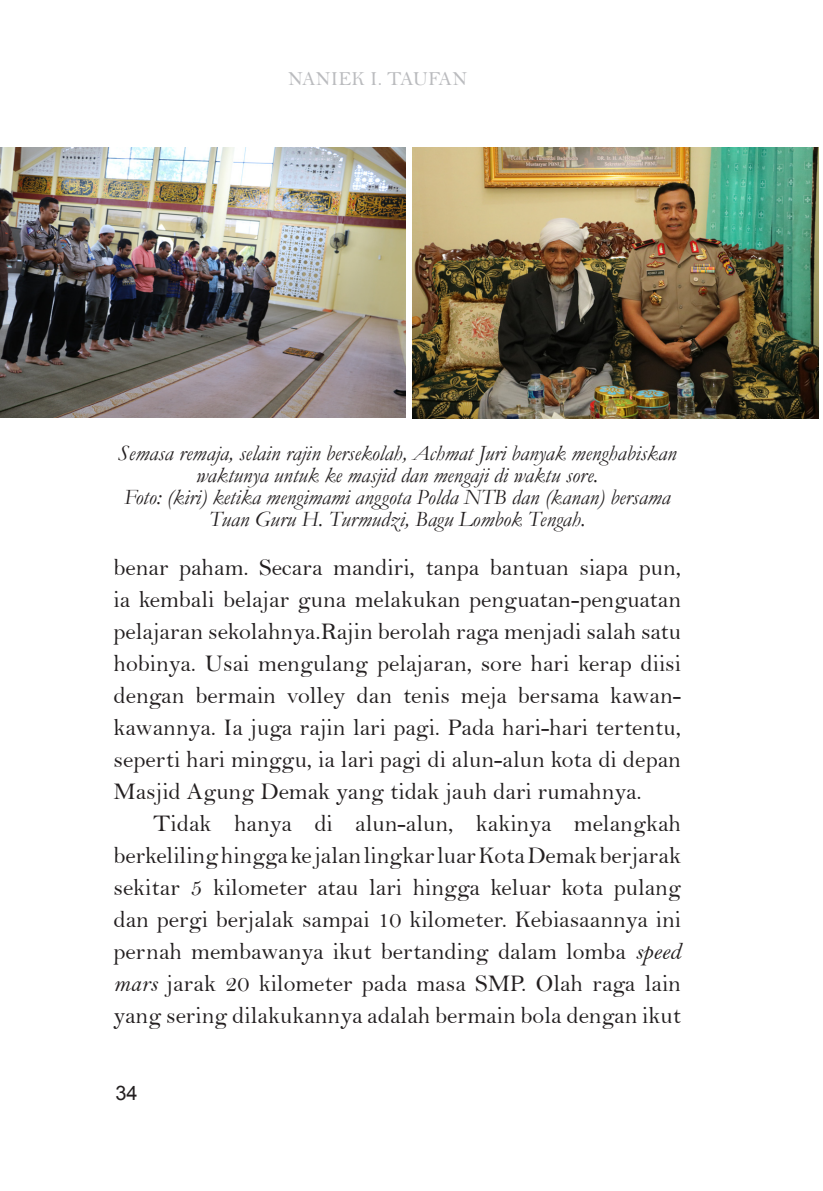
<style>
.page{position:relative;width:823px;height:1191px;background:#fff}
.page>*{position:absolute;margin:0;border:0;box-sizing:border-box;transform-origin:0 0}
.t1{font:24px/32px "Bell";color:#231f20;text-align:justify}
.t2{font:italic 22px/22px "Garamond";color:#231f20;text-align:center}
.t3{font:20px "Bell";color:#babbbe}
.t4{font:20px "Arial";color:#231f20}
.s1{font-family:"Bell MT Italic"}
</style>
<div class="page">
<img style="left:0;top:147px;width:405px;height:270px">
<img style="left:412px;top:147px;width:406px;height:271px">
<p class="t3" style="left:288px;top:66px;width:181px">NANIEK I. TAUFAN</p>
<p class="t2" style="left:118px;top:441px;width:560px">Semasa remaja, selain rajin bersekolah, Achmat Juri banyak menghabiskan waktunya untuk ke masjid dan mengaji di waktu sore.</p>
<p class="t2" style="left:124px;top:485px;width:547px">Foto: (kiri) ketika mengimami anggota Polda NTB dan (kanan) bersama<br>Tuan Guru H. Turmudzi, Bagu Lombok Tengah.</p>
<p class="t1" style="left:113px;top:551px;width:568px">benar paham. Secara mandiri, tanpa bantuan siapa pun, ia kembali belajar guna melakukan penguatan-penguatan pelajaran sekolahnya.Rajin berolah raga menjadi salah satu hobinya. Usai mengulang pelajaran, sore hari kerap diisi dengan bermain volley dan tenis meja bersama kawan&shy;kawannya. Ia juga rajin lari pagi. Pada hari-hari tertentu, seperti hari minggu, ia lari pagi di alun-alun kota di depan Masjid Agung Demak yang tidak jauh dari rumahnya.</p>
<p class="t1" style="left:113px;top:807px;width:568px;text-indent:40px">Tidak hanya di alun-alun, kakinya melangkah berkeliling hingga ke jalan lingkar luar Kota Demak berjarak sekitar 5 kilometer atau lari hingga keluar kota pulang dan pergi berjalak sampai 10 kilometer. Kebiasaannya ini pernah membawanya ikut bertanding dalam lomba <span class="s1">speed mars</span> jarak 20 kilometer pada masa SMP. Olah raga lain yang sering dilakukannya adalah bermain bola dengan ikut</p>
<p class="t4" style="left:115px;top:1079px;width:24px">34</p>
</div>
